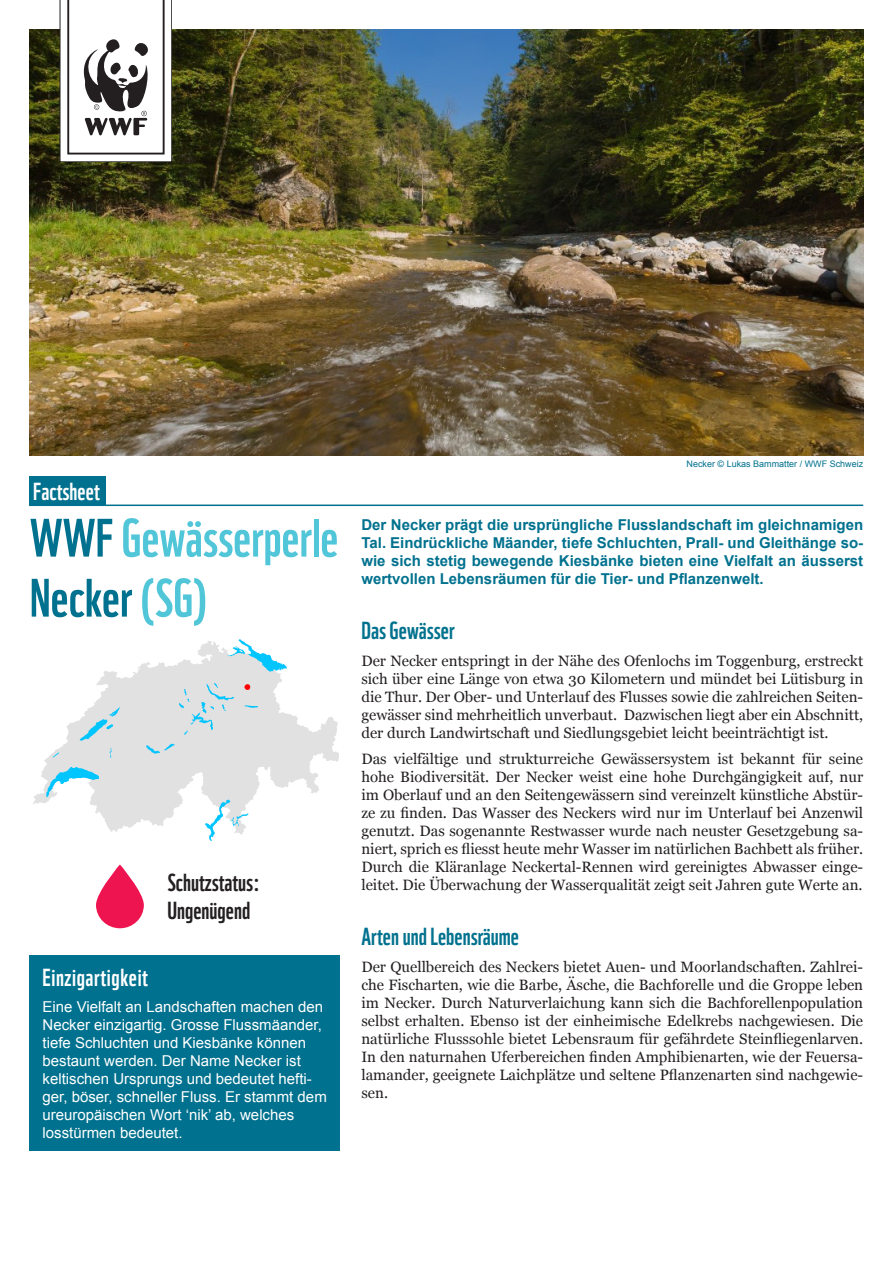
<style>
.page{position:relative;width:893px;height:1263px;background:#fff}
.page>*{position:absolute;margin:0;border:0;box-sizing:border-box;transform-origin:0 0}
.t1{font:52.5px "WWF";color:#51c6d8}
.t2{font:52.5px "WWF";color:#00718e}
.t3{font:24px "WWF";color:#00718e}
.t4{font:24px "WWF";color:#231f20}
.t5{font:24px "WWF";letter-spacing:.025em;color:#fff}
.t6{font:24px "WWF";color:#fff}
.t7{font:15px/18px "Georgia";color:#231f20;text-align:justify}
.t8{font:15px/18px "Arial";color:#fff}
.t9{font:700 15px/18px "Arial";color:#00718e;text-align:justify}
.t10{font:9px "Arial";color:#00718e}
.s1{color:#00718e}
.s2{color:#51c6d8}
</style>
<div class="page">
<img style="left:30px;top:30px;width:833px;height:425px">
<img style="left:33px;top:639px;width:306px;height:202px">
<div style="left:29px;top:476px;width:77px;height:30px;background:#00718e"></div>
<hr style="left:30px;top:504px;width:833px;height:2px;background:#00718e">
<div style="left:30px;top:956px;width:310px;height:195px;background:#00718e"></div>
<svg style="left:60px;top:0;width:112px;height:162px"></svg>
<svg style="left:96px;top:864px;width:48px;height:64px;fill:#ed1450"></svg>
<p class="t6" style="left:33px;top:472px;width:68px">Factsheet</p>
<p class="t1" style="left:30px;top:497px;width:310px"><span class="s1">WWF</span> Gewässerperle</p>
<p class="t2" style="left:30px;top:557px;width:179px">Necker <span class="s2">(SG)</span></p>
<p class="t4" style="left:167px;top:863px;width:94px">Schutzstatus:</p>
<p class="t4" style="left:167px;top:892px;width:84px">Ungenügend</p>
<p class="t5" style="left:43px;top:958px;width:107px">Einzigartigkeit</p>
<p class="t8" style="left:43px;top:998px;width:286px">Eine Vielfalt an Landschaften machen den Necker einzigartig. Grosse Flussmäander, tiefe Schluchten und Kiesbänke können bestaunt werden. Der Name Necker ist keltischen Ursprungs und bedeutet hefti&shy;ger, böser, schneller Fluss. Er stammt dem ureuropäischen Wort ‘nik’ ab, welches losstürmen bedeutet.</p>
<p class="t10" style="left:686px;top:458px;width:178px">Necker © Lukas Bammatter / WWF Schweiz</p>
<p class="t9" style="left:361px;top:516px;width:503px">Der Necker prägt die ursprüngliche Flusslandschaft im gleichnamigen Tal. Eindrückliche Mäander, tiefe Schluchten, Prall- und Gleithänge so&shy;wie sich stetig bewegende Kiesbänke bieten eine Vielfalt an äusserst wertvollen Lebensräumen für die Tier- und Pflanzenwelt.</p>
<p class="t3" style="left:361px;top:612px;width:95px">Das Gewässer</p>
<p class="t7" style="left:361px;top:651px;width:503px">Der Necker entspringt in der Nähe des Ofenlochs im Toggenburg, erstreckt sich über eine Länge von etwa 30 Kilometern und mündet bei Lütisburg in die Thur. Der Ober- und Unterlauf des Flusses sowie die zahlreichen Seiten&shy;gewässer sind mehrheitlich unverbaut. Dazwischen liegt aber ein Abschnitt, der durch Landwirtschaft und Siedlungsgebiet leicht beeinträchtigt ist.</p>
<p class="t7" style="left:361px;top:749px;width:503px">Das vielfältige und strukturreiche Gewässersystem ist bekannt für seine hohe Biodiversität. Der Necker weist eine hohe Durchgängigkeit auf, nur im Oberlauf und an den Seitengewässern sind vereinzelt künstliche Abstür&shy;ze zu finden. Das Wasser des Neckers wird nur im Unterlauf bei Anzenwil genutzt. Das sogenannte Restwasser wurde nach neuster Gesetzgebung sa&shy;niert, sprich es fliesst heute mehr Wasser im natürlichen Bachbett als früher.<br>Durch die Kläranlage Neckertal-Rennen wird gereinigtes Abwasser einge&shy;leitet. Die Überwachung der Wasserqualität zeigt seit Jahren gute Werte an.</p>
<p class="t3" style="left:361px;top:918px;width:159px">Arten und Lebensräume</p>
<p class="t7" style="left:361px;top:957px;width:503px">Der Quellbereich des Neckers bietet Auen- und Moorlandschaften. Zahlrei&shy;che Fischarten, wie die Barbe, Äsche, die Bachforelle und die Groppe leben im Necker. Durch Naturverlaichung kann sich die Bachforellenpopulation selbst erhalten. Ebenso ist der einheimische Edelkrebs nachgewiesen. Die natürliche Flusssohle bietet Lebensraum für gefährdete Steinfliegenlarven.<br>In den naturnahen Uferbereichen finden Amphibienarten, wie der Feuersa&shy;lamander, geeignete Laichplätze und seltene Pflanzenarten sind nachgewie&shy;sen.</p>
</div>
